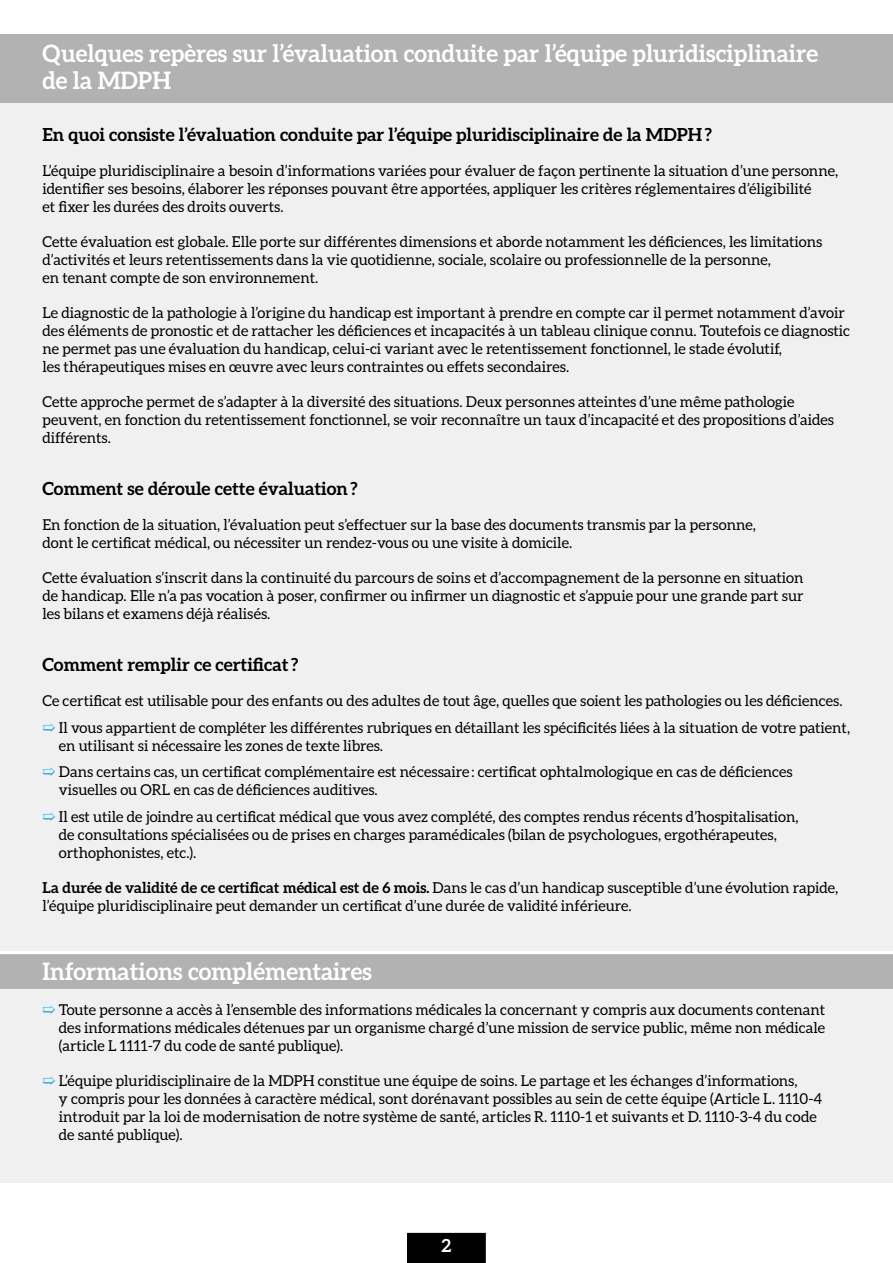
<style>
.page{position:relative;width:893px;height:1263px;background:#fff}
.page>*{position:absolute;margin:0;border:0;box-sizing:border-box;transform-origin:0 0}
.t1{font:700 24px/27px "Aleo";color:#fff}
.t2{font:700 18px "Aleo";color:#000}
.t3{font:700 18px "Aleo";color:#fff}
.t4{font:15px/18px "Aleo";color:#000}
.s1{color:#009fe3}
.s2{font-weight:700}
</style>
<div class="page">
<div style="left:0;top:34px;width:893px;height:1148px;background:#f0f0f0"></div>
<div style="left:0;top:34px;width:893px;height:68px;background:#b3b2b2"></div>
<div style="left:0;top:954px;width:893px;height:34px;background:#b3b2b2"></div>
<hr style="left:0;top:951px;width:893px;height:3px;background:#fff">
<div style="left:407px;top:1233px;width:79px;height:30px;background:#000"></div>
<h1 class="t1" style="left:43px;top:39px;width:777px">Quelques repères sur l’évaluation conduite par l’équipe pluridisciplinaire de la MDPH</h1>
<p class="t2" style="left:43px;top:124px;width:671px">En quoi consiste l’évaluation conduite par l’équipe pluridisciplinaire de la MDPH?</p>
<p class="t4" style="left:43px;top:161px;width:797px">L’équipe pluridisciplinaire a besoin d’informations variées pour évaluer de façon pertinente la situation d’une personne, identifier ses besoins, élaborer les réponses pouvant être apportées, appliquer les critères réglementaires d’éligibilité<br>et fixer les durées des droits ouverts.</p>
<p class="t4" style="left:43px;top:232px;width:781px">Cette évaluation est globale. Elle porte sur différentes dimensions et aborde notamment les déficiences, les limitations d’activités et leurs retentissements dans la vie quotidienne, sociale, scolaire ou professionnelle de la personne,<br>en tenant compte de son environnement.</p>
<p class="t4" style="left:43px;top:303px;width:809px">Le diagnostic de la pathologie à l’origine du handicap est important à prendre en compte car il permet notamment d’avoir des éléments de pronostic et de rattacher les déficiences et incapacités à un tableau clinique connu. Toutefois ce diagnostic ne permet pas une évaluation du handicap, celui-ci variant avec le retentissement fonctionnel, le stade évolutif,<br>les thérapeutiques mises en œuvre avec leurs contraintes ou effets secondaires.</p>
<p class="t4" style="left:43px;top:392px;width:793px">Cette approche permet de s’adapter à la diversité des situations. Deux personnes atteintes d’une même pathologie peuvent, en fonction du retentissement fonctionnel, se voir reconnaître un taux d’incapacité et des propositions d’aides différents.</p>
<p class="t2" style="left:43px;top:478px;width:317px">Comment se déroule cette évaluation?</p>
<p class="t4" style="left:43px;top:515px;width:715px">En fonction de la situation, l’évaluation peut s’effectuer sur la base des documents transmis par la personne, dont le certificat médical, ou nécessiter un rendez-vous ou une visite à domicile.</p>
<p class="t4" style="left:43px;top:568px;width:763px;text-align:justify">Cette évaluation s’inscrit dans la continuité du parcours de soins et d’accompagnement de la personne en situation de handicap. Elle n’a pas vocation à poser, confirmer ou infirmer un diagnostic et s’appuie pour une grande part sur les bilans et examens déjà réalisés.</p>
<p class="t2" style="left:43px;top:654px;width:257px">Comment remplir ce certificat ?</p>
<p class="t4" style="left:43px;top:687px;width:809px;line-height:26.5px">Ce certificat est utilisable pour des enfants ou des adultes de tout âge, quelles que soient les pathologies ou les déficiences. <span class="s1">➯</span> Il vous appartient de compléter les différentes rubriques en détaillant les spécificités liées à la situation de votre patient,</p>
<p class="t4" style="left:43px;top:732px;width:752px;line-height:26.5px;text-indent:16px">en utilisant si nécessaire les zones de texte libres.<br><span class="s1">➯</span> Dans certains cas, un certificat complémentaire est nécessaire : certificat ophtalmologique en cas de déficiences</p>
<p class="t4" style="left:43px;top:776px;width:758px;line-height:26.5px;text-indent:16px">visuelles ou ORL en cas de déficiences auditives.<br><span class="s1">➯</span> Il est utile de joindre au certificat médical que vous avez complété, des comptes rendus récents d’hospitalisation,</p>
<p class="t4" style="left:59px;top:825px;width:719px">de consultations spécialisées ou de prises en charges paramédicales (bilan de psychologues, ergothérapeutes, orthophonistes, etc.).</p>
<p class="t4" style="left:43px;top:878px;width:797px"><span class="s2">La durée de validité de ce certificat médical est de 6 mois.</span> Dans le cas d’un handicap susceptible d’une évolution rapide, l’équipe pluridisciplinaire peut demander un certificat d’une durée de validité inférieure.</p>
<h1 class="t1" style="left:43px;top:957px;width:331px">Informations complémentaires</h1>
<p class="t4" style="left:59px;top:1000px;width:768px;text-align:justify;text-indent:-16px"><span class="s1">➯</span> Toute personne a accès à l’ensemble des informations médicales la concernant y compris aux documents contenant des informations médicales détenues par un organisme chargé d’une mission de service public, même non médicale (article L 1111-7 du code de santé publique).</p>
<p class="t4" style="left:59px;top:1071px;width:765px;text-indent:-16px"><span class="s1">➯</span> L’équipe pluridisciplinaire de la MDPH constitue une équipe de soins. Le partage et les échanges d’informations,<br>y compris pour les données à caractère médical, sont dorénavant possibles au sein de cette équipe (Article L. 1110-4 introduit par la loi de modernisation de notre système de santé, articles R. 1110-1 et suivants et D. 1110-3-4 du code de santé publique).</p>
<p class="t3" style="left:442px;top:1235px;width:11px">2</p>
</div>
